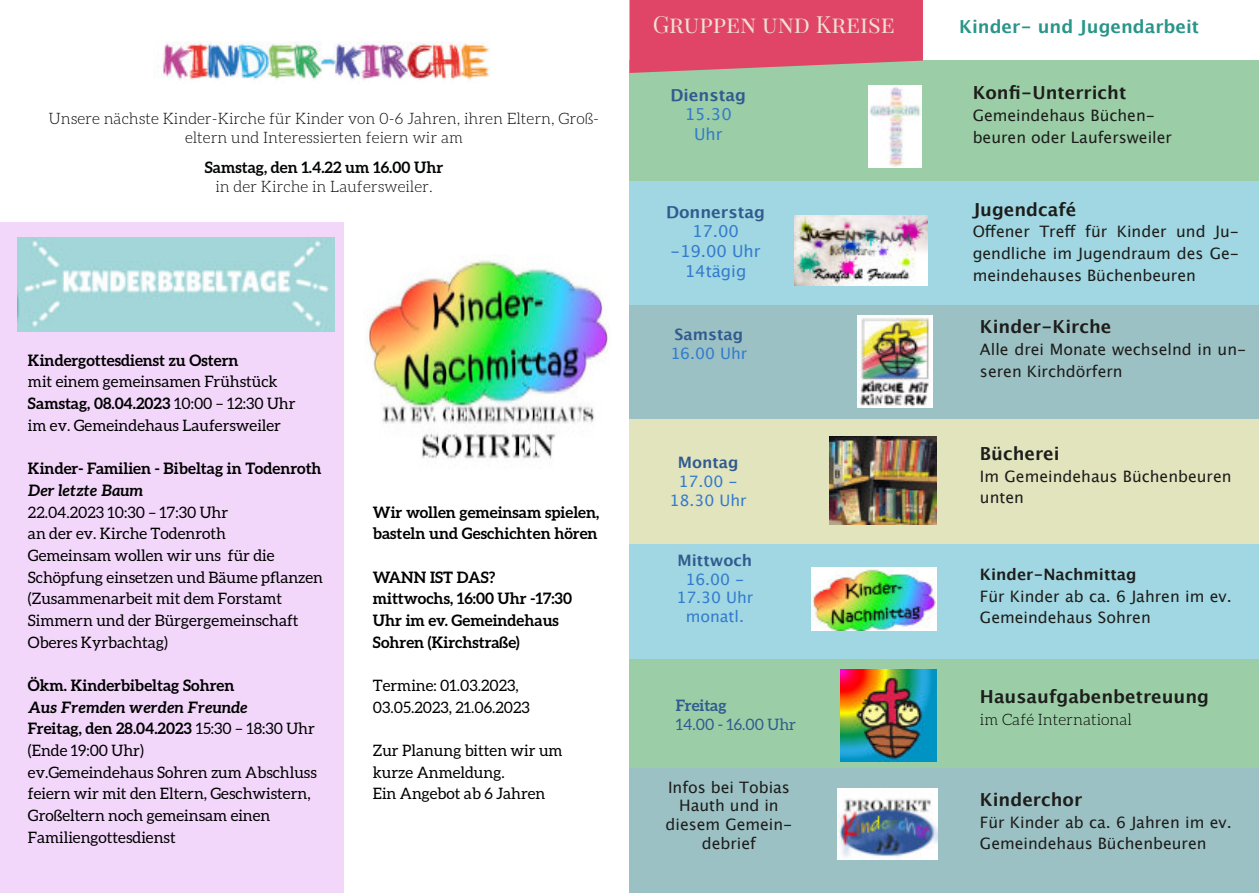
<style>
.page{position:relative;width:1259px;height:893px;background:#fff}
.page>*{position:absolute;margin:0;border:0;box-sizing:border-box;transform-origin:0 0}
.t1{font:23.7px "Playfair Display SC";color:#eee1d4}
.t2{font:700 18px "Lucida Grande";color:#1d1d1b}
.t3{font:700 18px "Lucida Grande";color:#299588}
.t4{font:16.5px/19.8px "Lucida Grande";color:#337bcc;text-align:center}
.t5{font:700 16.5px "Lucida Grande";color:#315b8f}
.t6{font:15.75px/21.8px "Aleo";color:#000}
.t7{font:15.75px/21.8px "Lucida Grande";color:#1d1d1b}
.t8{font:700 15.75px/21.8px "Aleo";color:#000}
.t9{font:300 15.75px/18.9px "Aleo";color:#040505;text-align:center}
.t10{font:15.75px/18.9px "Lucida Grande";color:#337bcc;text-align:center}
.t11{font:700 15.75px "Aleo";color:#040505}
.t12{font:700 15.75px "Lucida Grande";color:#315b8f}
.t13{font:300 15.75px "Aleo";color:#000}
.t14{font:700 15.75px "Lucida Grande";color:#1d1d1b}
.t15{font:15.75px "Aleo";color:#305b8f}
.t16{font:italic 700 15.75px "Aleo";color:#000}
.t17{font:700 15.75px "Aleo";color:#305b8f}
.t18{font:15.75px "Aleo";color:#1d1d1b}
.s1{font-weight:700}
.s2{font-weight:700;font-style:italic}
</style>
<div class="page">
<img style="left:367px;top:260px;width:242px;height:199px">
<div style="left:629px;top:60px;width:630px;height:132px;background:#9bcea7"></div>
<img style="left:868px;top:85px;width:54px;height:82px">
<div style="left:629px;top:304px;width:630px;height:115px;background:#9cc1c4"></div>
<img style="left:858px;top:316px;width:74px;height:91px">
<div style="left:629px;top:419px;width:630px;height:136px;background:#e2e4be"></div>
<div style="left:629px;top:181px;width:630px;height:124px;background:#a0d7e2"></div>
<img style="left:830px;top:437px;width:106px;height:88px">
<div style="left:629px;top:647px;width:630px;height:124px;background:#9bcea7"></div>
<div style="left:629px;top:544px;width:630px;height:115px;background:#a0d7e2"></div>
<img style="left:841px;top:669px;width:95px;height:92px">
<div style="left:629px;top:768px;width:630px;height:125px;background:#9cc1c4"></div>
<img style="left:795px;top:215px;width:132px;height:70px">
<img style="left:811px;top:568px;width:125px;height:62px">
<div style="left:0;top:222px;width:343px;height:671px;background:#f3d7fa"></div>
<img style="left:18px;top:238px;width:316px;height:93px">
<img style="left:161px;top:41px;width:330px;height:40px">
<svg style="left:629px;top:0;width:294px;height:73px;background:#da506c"></svg>
<img style="left:837px;top:789px;width:100px;height:71px">
<p class="t9" style="left:49px;top:110px;width:551px">Unsere nächste Kinder-Kirche für Kinder von 0-6 Jahren, ihren Eltern, Groß&shy;eltern und Interessierten feiern wir am</p>
<p class="t11" style="left:205px;top:160px;width:240px">Samstag, den 1.4.22 um 16.00 Uhr</p>
<p class="t9" style="left:215px;top:178px;width:219px">in der Kirche in Laufersweiler.</p>
<p class="t8" style="left:28px;top:350px;width:212px">Kindergottesdienst zu Ostern</p>
<p class="t6" style="left:28px;top:372px;width:269px">mit einem gemeinsamen Frühstück<br><span class="s1">Samstag, 08.04.2023</span> 10:00 – 12:30 Uhr im ev. Gemeindehaus Laufersweiler</p>
<p class="t8" style="left:28px;top:458px;width:295px">Kinder- Familien - Bibeltag in Todenroth</p>
<p class="t16" style="left:28px;top:483px;width:117px">Der letzte Baum</p>
<p class="t6" style="left:28px;top:502px;width:297px">22.04.2023 10:30 – 17:30 Uhr<br>an der ev. Kirche Todenroth<br>Gemeinsam wollen wir uns für die<br>Schöpfung einsetzen und Bäume pflanzen (Zusammenarbeit mit dem Forstamt<br>Simmern und der Bürgergemeinschaft<br>Oberes Kyrbachtag)</p>
<p class="t8" style="left:28px;top:675px;width:208px">Ökm. Kinderbibeltag Sohren</p>
<p class="t6" style="left:28px;top:697px;width:290px"><span class="s2">Aus Fremden werden Freunde<br></span><span class="s1">Freitag, den 28.04.2023</span> 15:30 – 18:30 Uhr (Ende 19:00 Uhr)<br>ev.Gemeindehaus Sohren zum Abschluss feiern wir mit den Eltern, Geschwistern,<br>Großeltern noch gemeinsam einen<br>Familiengottesdienst</p>
<p class="t8" style="left:373px;top:502px;width:228px">Wir wollen gemeinsam spielen, basteln und Geschichten hören</p>
<p class="t8" style="left:373px;top:567px;width:201px">WANN IST DAS? mittwochs, 16:00 Uhr -17:30<br>Uhr im ev. Gemeindehaus<br>Sohren (Kirchstraße)</p>
<p class="t6" style="left:373px;top:675px;width:158px">Termine: 01.03.2023,<br>03.05.2023, 21.06.2023</p>
<p class="t6" style="left:373px;top:740px;width:191px">Zur Planung bitten wir um kurze Anmeldung.<br>Ein Angebot ab 6 Jahren</p>
<h1 class="t1" style="left:652px;top:8px;width:244px">Gruppen und Kreise</h1>
<p class="t3" style="left:959px;top:19px;width:241px">Kinder- und Jugendarbeit</p>
<p class="t5" style="left:670px;top:88px;width:77px">Dienstag</p>
<p class="t4" style="left:685px;top:106px;width:48px">15.30<br>Uhr</p>
<p class="t5" style="left:666px;top:205px;width:101px">Donnerstag</p>
<p class="t4" style="left:670px;top:223px;width:92px">17.00 -19.00 Uhr<br>14tägig</p>
<p class="t12" style="left:674px;top:328px;width:70px">Samstag</p>
<p class="t10" style="left:670px;top:345px;width:78px">16.00 Uhr</p>
<p class="t12" style="left:677px;top:456px;width:62px">Montag</p>
<p class="t10" style="left:669px;top:473px;width:78px">17.00 -<br>18.30 Uhr</p>
<p class="t2" style="left:972px;top:85px;width:155px">Konfi-Unterricht</p>
<p class="t7" style="left:972px;top:105px;width:201px">Gemeindehaus Büchen&shy;beuren oder Laufersweiler</p>
<p class="t2" style="left:972px;top:201px;width:105px">Jugendcafé</p>
<p class="t7" style="left:972px;top:222px;width:268px;text-align:justify">Offener Treff für Kinder und Ju&shy;gendliche im Jugendraum des Ge&shy;meindehauses Büchenbeuren</p>
<p class="t2" style="left:980px;top:319px;width:133px">Kinder-Kirche</p>
<p class="t7" style="left:980px;top:340px;width:268px">Alle drei Monate wechselnd in un&shy;seren Kirchdörfern</p>
<p class="t2" style="left:980px;top:446px;width:81px">Bücherei</p>
<p class="t7" style="left:980px;top:466px;width:253px">Im Gemeindehaus Büchenbeuren unten</p>
<p class="t12" style="left:677px;top:553px;width:76px">Mittwoch</p>
<p class="t10" style="left:676px;top:571px;width:78px">16.00 -<br>17.30 Uhr monatl.</p>
<p class="t14" style="left:980px;top:568px;width:158px">Kinder-Nachmittag</p>
<p class="t7" style="left:980px;top:586px;width:253px">Für Kinder ab ca. 6 Jahren im ev.<br>Gemeindehaus Sohren</p>
<p class="t17" style="left:676px;top:698px;width:52px">Freitag</p>
<p class="t15" style="left:676px;top:717px;width:122px">14.00 - 16.00 Uhr</p>
<p class="t2" style="left:980px;top:689px;width:231px">Hausaufgabenbetreuung</p>
<p class="t13" style="left:980px;top:712px;width:153px">im Café International</p>
<p class="t7" style="left:665px;top:778px;width:128px;line-height:18.9px;text-align:center">Infos bei Tobias<br>Hauth und in diesem Gemein&shy;debrief</p>
<p class="t2" style="left:980px;top:792px;width:104px">Kinderchor</p>
<p class="t7" style="left:980px;top:812px;width:253px">Für Kinder ab ca. 6 Jahren im ev.<br>Gemeindehaus Büchenbeuren</p>
<p class="t18" style="left:1190px;top:846px;width:19px">45</p>
</div>
